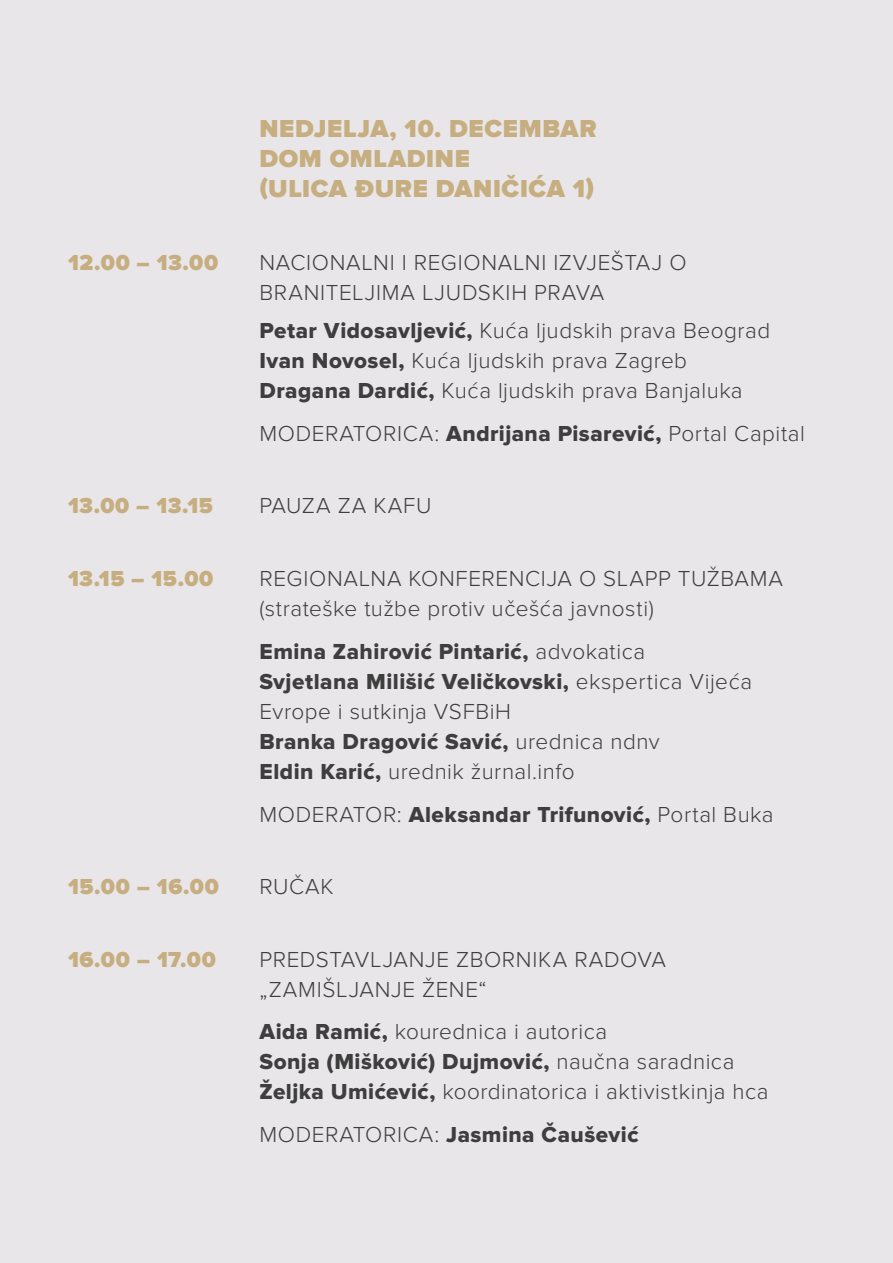
<style>
.page{position:relative;width:893px;height:1263px;background:#e8e6e8}
.page>*{position:absolute;margin:0;border:0;box-sizing:border-box;transform-origin:0 0}
.t1{font:900 25.5px/30px "Proxima Nova";letter-spacing:.025em;color:#c7ae80}
.t2{font:300 22.5px/30px "Proxima Nova";letter-spacing:.025em;color:#3e3e3f}
.t3{font:22.5px "Proxima Nova Extrabld";letter-spacing:.02em;color:#3e3e3f}
.t4{font:900 22.5px "Proxima Nova";letter-spacing:.03em;color:#c7ae80}
.s1{font-family:"Proxima Nova Extrabld";font-weight:400}
.s2{font-family:"Proxima Nova";font-weight:300}
</style>
<div class="page">
<p class="t1" style="left:259px;top:114px;width:339px">NEDJELJA, 10. DECEMBAR<br>DOM OMLADINE<br>(ULICA ĐURE DANIČIĆA 1)</p>
<p class="t4" style="left:68px;top:249px;width:152px">12.00 – 13.00</p>
<p class="t2" style="left:259px;top:247px;width:429px">NACIONALNI I REGIONALNI IZVJEŠTAJ O<br>BRANITELJIMA LJUDSKIH PRAVA</p>
<p class="t2" style="left:259px;top:316px;width:512px"><span class="s1">Petar Vidosavljević,</span> Kuća ljudskih prava Beograd</p>
<p class="t2" style="left:259px;top:346px;width:429px"><span class="s1">Ivan Novosel,</span> Kuća ljudskih prava Zagreb</p>
<p class="t2" style="left:259px;top:376px;width:485px"><span class="s1">Dragana Dardić,</span> Kuća ljudskih prava Banjaluka</p>
<p class="t2" style="left:259px;top:419px;width:547px">MODERATORICA: <span class="s1">Andrijana Pisarević,</span> Portal Capital</p>
<p class="t4" style="left:68px;top:493px;width:146px">13.00 – 13.15</p>
<p class="t2" style="left:259px;top:491px;width:174px">PAUZA ZA KAFU</p>
<p class="t4" style="left:68px;top:565px;width:147px">13.15 – 15.00</p>
<p class="t2" style="left:259px;top:564px;width:525px">REGIONALNA KONFERENCIJA O SLAPP TUŽBAMA (strateške tužbe protiv učešća javnosti)</p>
<p class="t3" style="left:259px;top:638px;width:387px">Emina Zahirović Pintarić, <span class="s2">advokatica</span></p>
<p class="t2" style="left:259px;top:666px;width:494px"><span class="s1">Svjetlana Milišić Veličkovski,</span> ekspertica Vijeća<br>Evrope i sutkinja VSFBiH</p>
<p class="t3" style="left:259px;top:728px;width:402px">Branka Dragović Savić, <span class="s2">urednica ndnv</span></p>
<p class="t2" style="left:259px;top:756px;width:317px"><span class="s1">Eldin Karić,</span> urednik žurnal.info</p>
<p class="t3" style="left:259px;top:801px;width:516px"><span class="s2">MODERATOR:</span> Aleksandar Trifunović, <span class="s2">Portal Buka</span></p>
<p class="t4" style="left:68px;top:873px;width:152px">15.00 – 16.00</p>
<p class="t2" style="left:259px;top:872px;width:76px">RUČAK</p>
<p class="t4" style="left:68px;top:946px;width:149px">16.00 – 17.00</p>
<p class="t2" style="left:259px;top:944px;width:408px">PREDSTAVLJANJE ZBORNIKA RADOVA „ZAMIŠLJANJE ŽENE“</p>
<p class="t2" style="left:259px;top:1017px;width:349px"><span class="s1">Aida Ramić,</span> kourednica i autorica</p>
<p class="t3" style="left:259px;top:1049px;width:476px">Sonja (Mišković) Dujmović, <span class="s2">naučna saradnica</span></p>
<p class="t2" style="left:259px;top:1077px;width:511px"><span class="s1">Željka Umićević,</span> koordinatorica i aktivistkinja hca</p>
<p class="t3" style="left:259px;top:1122px;width:381px"><span class="s2">MODERATORICA:</span> Jasmina Čaušević</p>
</div>
